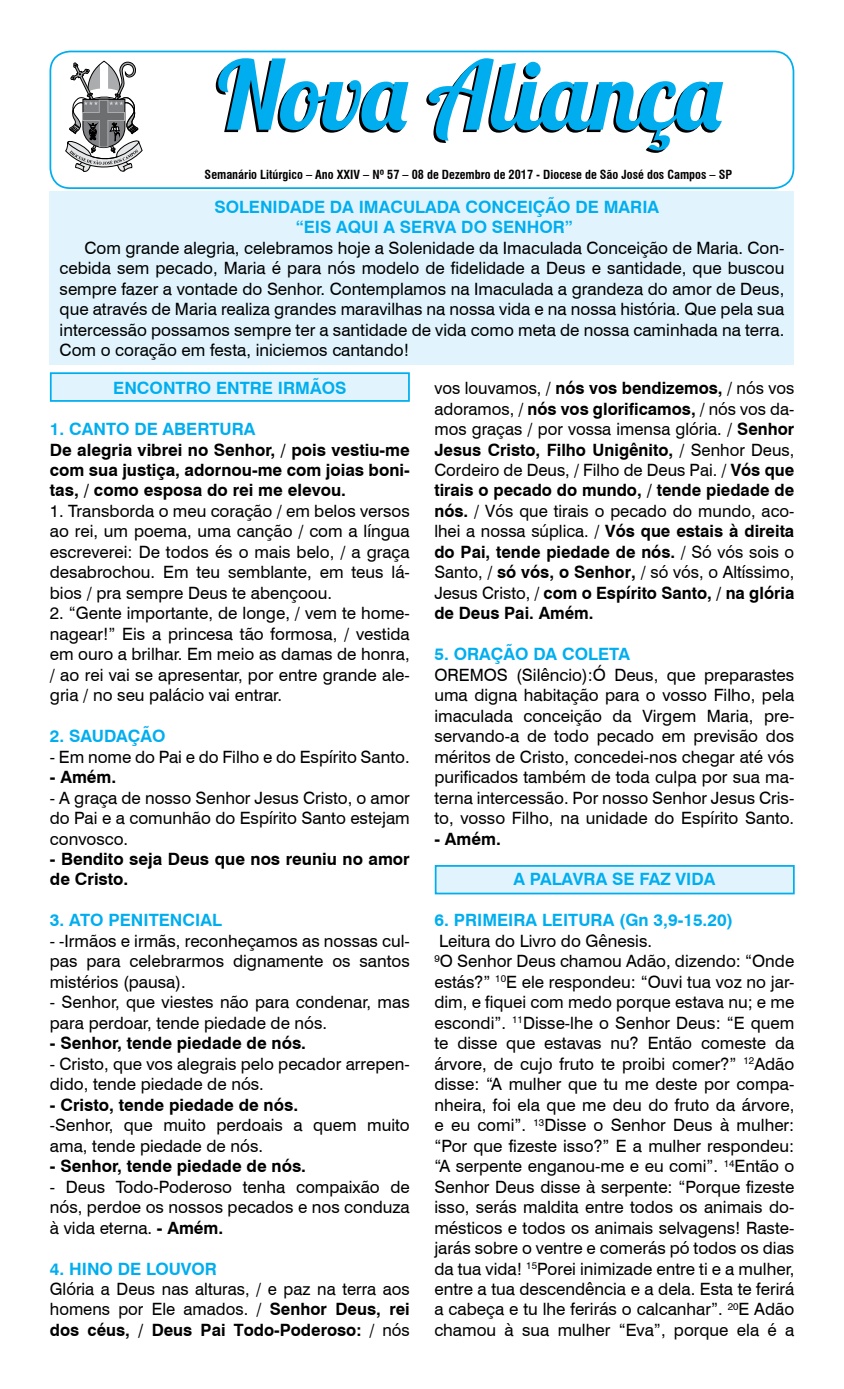
<style>
.page{position:relative;width:844px;height:1389px;background:#fff}
.page>*{position:absolute;margin:0;border:0;box-sizing:border-box;transform-origin:0 0}
.t1{font:95.2px "Lobster 1.4";color:#00aeef}
.t2{font:16.97px/20.5px "Swiss 721 BT";color:#000;text-align:justify}
.t3{font:700 16.97px/20.5px "Swiss 721 BT";color:#000;text-align:justify}
.t4{font:700 16.97px/20.5px "Swiss 721 BT";color:#00aeef;text-align:center}
.t5{font:700 condensed 12.25px "Swiss 721 BT";color:#000}
.s1{font-weight:700}
</style>
<div class="page">
<div style="left:50px;top:192px;width:744px;height:173px;background:#e1f4fd"></div>
<div style="left:50px;top:372px;width:360px;height:30px;background:#e1f4fd;border:2px solid #00aeef"></div>
<div style="left:434px;top:865px;width:360px;height:29px;background:#e1f4fd;border:2px solid #00aeef"></div>
<div style="left:49px;top:51px;width:745px;height:138px;border:2px solid #00aeef;border-radius:20px"></div>
<svg style="left:65px;top:60px;width:77px;height:112px"></svg>
<h1 class="t1" style="left:218px;top:35px;width:505px">Nova Aliança</h1>
<p class="t5" style="left:204px;top:167px;width:529px">Semanário Litúrgico – Ano XXIV – Nº 57 – 08 de Dezembro de 2017 - Diocese de São José dos Campos – SP</p>
<p class="t4" style="left:214px;top:196px;width:446px">SOLENIDADE DA IMACULADA CONCEIÇÃO DE MARIA “EIS AQUI A SERVA DO SENHOR”</p>
<p class="t2" style="left:60px;top:237px;width:726px;text-indent:25px">Com grande alegria, celebramos hoje a Solenidade da Imaculada Conceição de Maria. Con&shy;cebida sem pecado, Maria é para nós modelo de fidelidade a Deus e santidade, que buscou sempre fazer a vontade do Senhor. Contemplamos na Imaculada a grandeza do amor de Deus, que através de Maria realiza grandes maravilhas na nossa vida e na nossa história. Que pela sua intercessão possamos sempre ter a santidade de vida como meta de nossa caminhada na terra.<br>Com o coração em festa, iniciemos cantando!</p>
<p class="t4" style="left:113px;top:377px;width:234px">ENCONTRO ENTRE IRMÃOS</p>
<p class="t4" style="left:50px;top:418px;width:207px">1. CANTO DE ABERTURA</p>
<p class="t3" style="left:50px;top:439px;width:361px">De alegria vibrei no Senhor, / pois vestiu-me com sua justiça, adornou-me com joias boni&shy;tas, / como esposa do rei me elevou.</p>
<p class="t2" style="left:50px;top:500px;width:361px">1. Transborda o meu coração / em belos versos ao rei, um poema, uma canção / com a língua escreverei: De todos és o mais belo, / a graça desabrochou. Em teu semblante, em teus lá&shy;bios / pra sempre Deus te abençoou.</p>
<p class="t2" style="left:50px;top:602px;width:361px">2. “Gente importante, de longe, / vem te home&shy;nagear!” Eis a princesa tão formosa, / vestida em ouro a brilhar. Em meio as damas de honra, / ao rei vai se apresentar, por entre grande ale&shy;gria / no seu palácio vai entrar.</p>
<p class="t4" style="left:50px;top:725px;width:117px">2. SAUDAÇÃO</p>
<p class="t2" style="left:50px;top:746px;width:361px">- Em nome do Pai e do Filho e do Espírito Santo.</p>
<p class="t3" style="left:50px;top:766px;width:68px">- Amém.</p>
<p class="t2" style="left:50px;top:787px;width:361px">- A graça de nosso Senhor Jesus Cristo, o amor do Pai e a comunhão do Espírito Santo estejam convosco.</p>
<p class="t3" style="left:50px;top:848px;width:361px">- Bendito seja Deus que nos reuniu no amor de Cristo.</p>
<p class="t4" style="left:50px;top:910px;width:173px">3. ATO PENITENCIAL</p>
<p class="t2" style="left:50px;top:930px;width:361px">- -Irmãos e irmãs, reconheçamos as nossas cul&shy;pas para celebrarmos dignamente os santos mistérios (pausa).</p>
<p class="t2" style="left:50px;top:991px;width:361px">- Senhor, que viestes não para condenar, mas para perdoar, tende piedade de nós.</p>
<p class="t3" style="left:50px;top:1032px;width:257px">- Senhor, tende piedade de nós.</p>
<p class="t2" style="left:50px;top:1053px;width:361px">- Cristo, que vos alegrais pelo pecador arrepen&shy;dido, tende piedade de nós.</p>
<p class="t3" style="left:50px;top:1094px;width:250px">- Cristo, tende piedade de nós.</p>
<p class="t2" style="left:50px;top:1114px;width:361px">-Senhor, que muito perdoais a quem muito ama, tende piedade de nós.</p>
<p class="t3" style="left:50px;top:1155px;width:257px">- Senhor, tende piedade de nós.</p>
<p class="t2" style="left:50px;top:1176px;width:361px">- Deus Todo-Poderoso tenha compaixão de nós, perdoe os nossos pecados e nos conduza à vida eterna. <span class="s1">- Amém.</span></p>
<p class="t4" style="left:50px;top:1258px;width:169px">4. HINO DE LOUVOR</p>
<p class="t2" style="left:50px;top:1278px;width:361px">Glória a Deus nas alturas, / e paz na terra aos homens por Ele amados. / <span class="s1">Senhor Deus, rei dos céus, / Deus Pai Todo-Poderoso:</span> / nós</p>
<p class="t2" style="left:434px;top:377px;width:361px">vos louvamos, / <span class="s1">nós vos bendizemos,</span> / nós vos adoramos, / <span class="s1">nós vos glorificamos,</span> / nós vos da&shy;mos graças / por vossa imensa glória. / <span class="s1">Senhor Jesus Cristo, Filho Unigênito,</span> / Senhor Deus, Cordeiro de Deus, / Filho de Deus Pai. / <span class="s1">Vós que tirais o pecado do mundo, / tende piedade de nós.</span> / Vós que tirais o pecado do mundo, aco&shy;lhei a nossa súplica. / <span class="s1">Vós que estais à direita do Pai, tende piedade de nós.</span> / Só vós sois o Santo, / <span class="s1">só vós, o Senhor,</span> / só vós, o Altíssimo, Jesus Cristo, / <span class="s1">com o Espírito Santo, / na glória de Deus Pai. Amém.</span></p>
<p class="t4" style="left:434px;top:643px;width:197px">5. ORAÇÃO DA COLETA</p>
<p class="t2" style="left:434px;top:664px;width:361px">OREMOS (Silêncio):Ó Deus, que preparastes uma digna habitação para o vosso Filho, pela imaculada conceição da Virgem Maria, pre&shy;servando-a de todo pecado em previsão dos méritos de Cristo, concedei-nos chegar até vós purificados também de toda culpa por sua ma&shy;terna intercessão. Por nosso Senhor Jesus Cris&shy;to, vosso Filho, na unidade do Espírito Santo.</p>
<p class="t3" style="left:434px;top:828px;width:68px">- Amém.</p>
<p class="t4" style="left:513px;top:869px;width:203px">A PALAVRA SE FAZ VIDA</p>
<p class="t4" style="left:434px;top:910px;width:300px">6. PRIMEIRA LEITURA (Gn 3,9-15.20)</p>
<p class="t2" style="left:434px;top:930px;width:361px;text-align:left">Leitura do Livro do Gênesis.<br><sup>9</sup>O Senhor Deus chamou Adão, dizendo: “Onde estás?” <sup>10</sup>E ele respondeu: “Ouvi tua voz no jar&shy;dim, e fiquei com medo porque estava nu; e me escondi”. <sup>11</sup>Disse-lhe o Senhor Deus: “E quem te disse que estavas nu? Então comeste da árvore, de cujo fruto te proibi comer?” <sup>12</sup>Adão disse: “A mulher que tu me deste por compa&shy;nheira, foi ela que me deu do fruto da árvore, e eu comi”. <sup>13</sup>Disse o Senhor Deus à mulher: “Por que fizeste isso?” E a mulher respondeu: “A serpente enganou-me e eu comi”. <sup>14</sup>Então o Senhor Deus disse à serpente: “Porque fizeste isso, serás maldita entre todos os animais do&shy;mésticos e todos os animais selvagens! Raste&shy;jarás sobre o ventre e comerás pó todos os dias da tua vida! <sup>15</sup>Porei inimizade entre ti e a mulher, entre a tua descendência e a dela. Esta te ferirá a cabeça e tu lhe ferirás o calcanhar”. <sup>20</sup>E Adão chamou à sua mulher “Eva”, porque ela é a</p>
</div>
